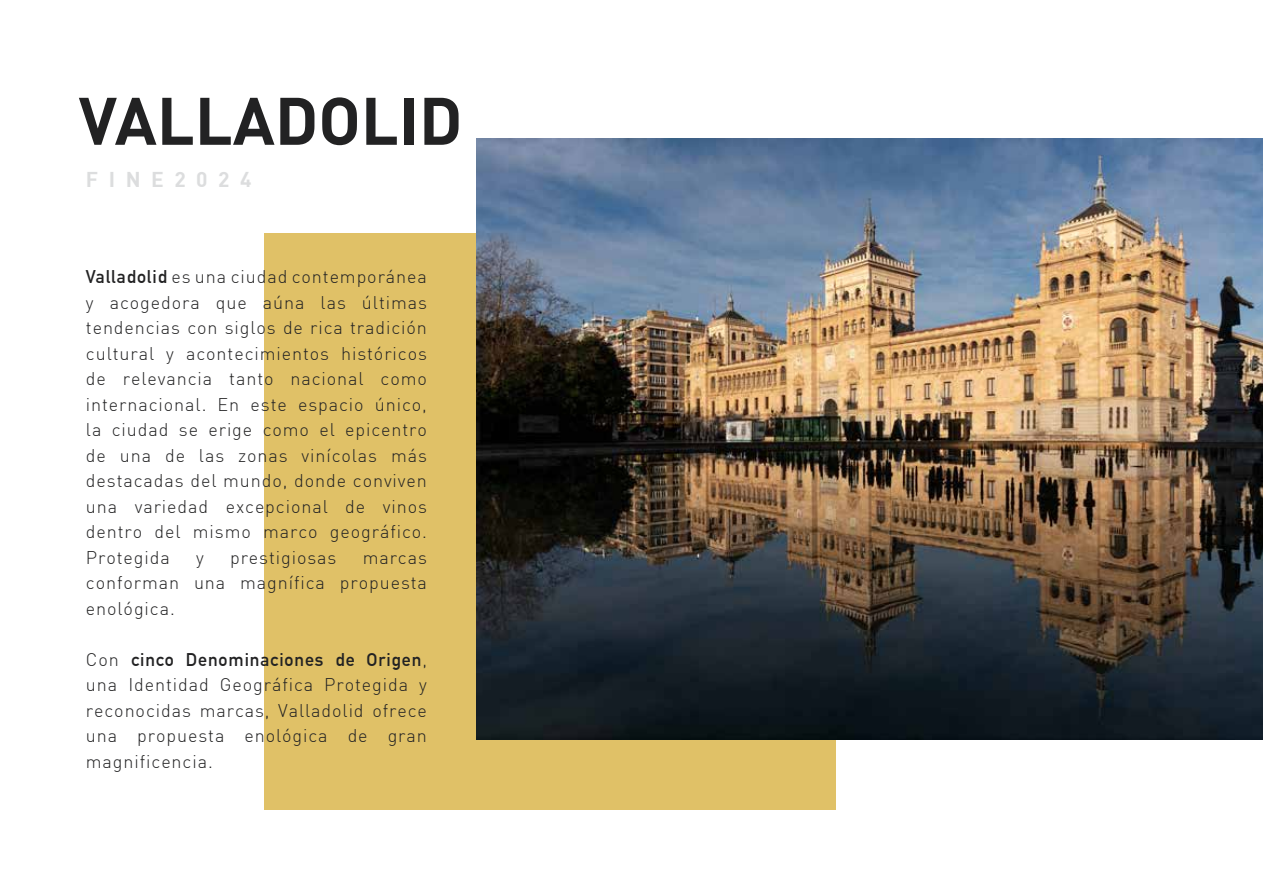
<style>
.page{position:relative;width:1263px;height:893px;background:#fff}
.page>*{position:absolute;margin:0;border:0;box-sizing:border-box;transform-origin:0 0}
.t1{font:700 66px "DIN";color:#222223}
.t2{font:700 21px "DIN";letter-spacing:.5em;color:#dcddde}
.t3{font:300 18px/25.5px "DIN";letter-spacing:.05em;color:#222223;text-align:justify}
.t4{font:700 18px "DIN Alternate";letter-spacing:.05em;color:#222223}
.s1{font-family:"DIN Alternate";font-weight:700}
.s2{font-family:"DIN";font-weight:300}
</style>
<div class="page">
<div style="left:264px;top:234px;width:572px;height:576px;background:#e0c167"></div>
<img style="left:476px;top:138px;width:787px;height:602px">
<h1 class="t1" style="left:79px;top:78px;width:385px">VALLADOLID</h1>
<p class="t2" style="left:86px;top:166px;width:167px">FINE2024</p>
<p class="t3" style="left:86px;top:264px;width:343px"><span class="s1">Valladolid</span> es una ciudad contemporánea y acogedora que aúna las últimas tendencias con siglos de rica tradición cultural y acontecimientos históricos de relevancia tanto nacional como internacional. En este espacio único, la ciudad se erige como el epicentro de una de las zonas vinícolas más destacadas del mundo, donde conviven una variedad excepcional de vinos dentro del mismo marco geográfico.<br>Protegida</p>
<p class="t3" style="left:196px;top:544px;width:9px">y</p>
<p class="t3" style="left:230px;top:544px;width:108px">prestigiosas</p>
<p class="t3" style="left:86px;top:544px;width:342px;text-indent:277px">marcas conforman una magnífica propuesta enológica.</p>
<p class="t4" style="left:86px;top:646px;width:343px"><span class="s2">Con</span> cinco Denominaciones de Origen<span class="s2">,</span></p>
<p class="t3" style="left:86px;top:672px;width:342px">una Identidad Geográfica Protegida y reconocidas marcas, Valladolid ofrece una propuesta enológica de gran magnificencia.</p>
</div>
